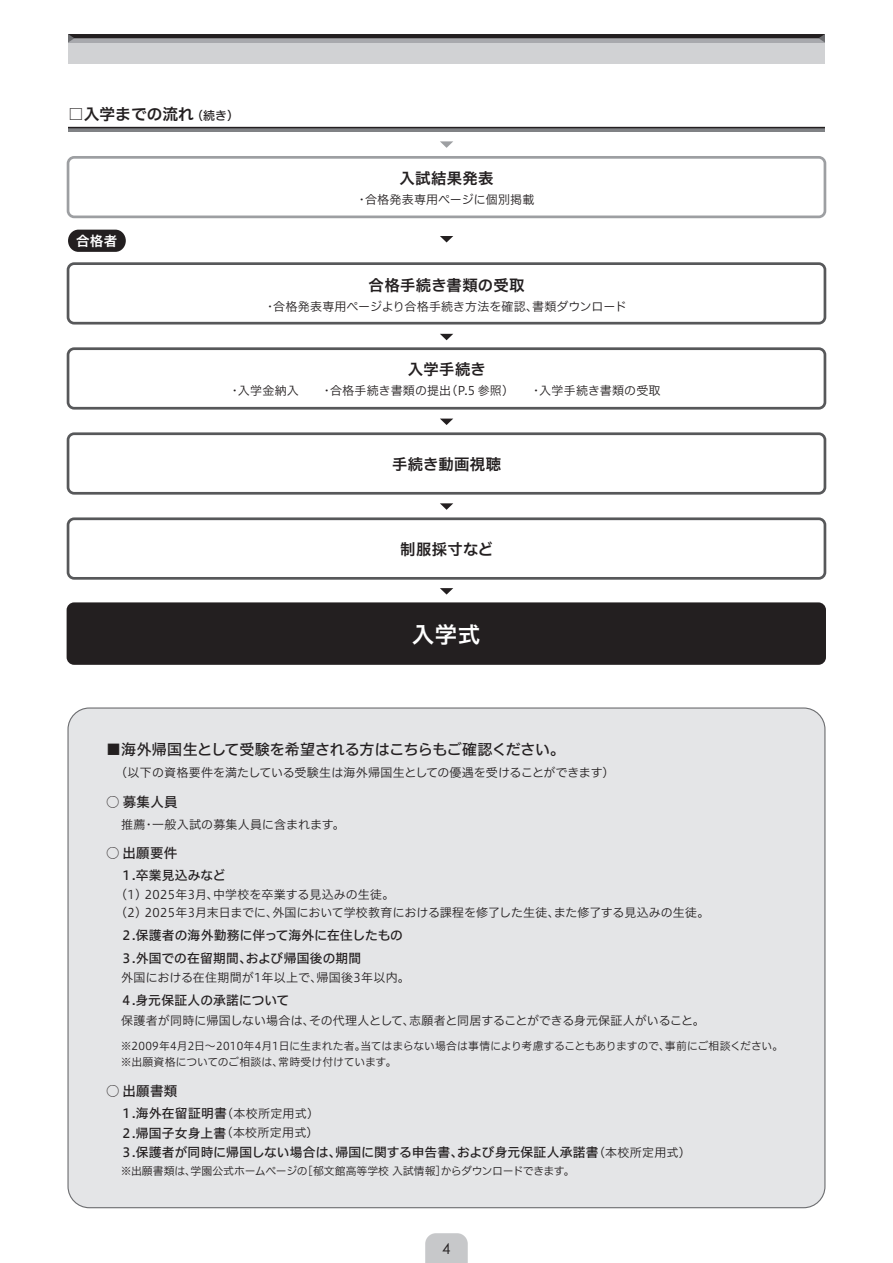
<style>
.page{position:relative;width:893px;height:1263px;background:#fff}
.page>*{position:absolute;margin:0;border:0;box-sizing:border-box;transform-origin:0 0}
.t1{font:22.5px "Hiragino UD Sans F Std W6";color:#fff}
.t2{font:15.75px "Hiragino UD Sans F Std W6";color:#231f20}
.t3{font:15.3px "Hiragino UD Sans F Std W6";letter-spacing:.025em;color:#231f20}
.t4{font:15px "Hiragino UD Sans F Std W5";letter-spacing:-.015em;color:#231f20}
.t5{font:15px "Century Gothic";color:#231f20}
.t6{font:13.5px "Hiragino UD Sans F Std W5";letter-spacing:.025em;color:#231f20}
.t7{font:13.5px "Hiragino UD Sans F Std W6";color:#fff}
.t8{font:12.75px/19.5px "Hiragino UD Sans F Std W5";letter-spacing:.015em;color:#231f20}
.t9{font:12px/18px "Hiragino UD Sans F Std W3";letter-spacing:.005em;color:#231f20}
.t10{font:12px "Hiragino UD Sans F Std W3";letter-spacing:.025em;color:#231f20}
.t11{font:10.8px/16.5px "Hiragino UD Sans F Std W3";letter-spacing:-.005em;color:#231f20}
.s1{font-family:"Hiragino UD Sans F Std W5";font-size:12px}
.s2{font-family:"Hiragino UD Sans F Std W3";font-size:12px}
</style>
<div class="page">
<div style="left:68px;top:708px;width:757px;height:500px;background:#e4e5e7;border-radius:21px"></div>
<svg style="left:425px;top:1233px;width:43px;height:30px"></svg>
<div style="left:68px;top:43px;width:757px;height:21px;background:#d1d2d4"></div>
<svg style="left:68px;top:34px;width:757px;height:9px;background:#69676a"></svg>
<div style="left:68px;top:230px;width:58px;height:22px;background:#231f20;border-radius:11px"></div>
<svg style="left:68px;top:128px;width:757px;height:4px;background:#78797c"></svg>
<hr style="left:68px;top:127px;width:757px;height:1px;background:#231f20">
<svg style="left:440px;top:141px;width:13px;height:7px"></svg>
<div style="left:67px;top:156px;width:759px;height:62px;border:3px solid #9d9fa2;border-radius:6px"></div>
<svg style="left:440px;top:334px;width:13px;height:6px"></svg>
<svg style="left:440px;top:236px;width:13px;height:6px"></svg>
<div style="left:67px;top:262px;width:759px;height:62px;border:3px solid #57585a;border-radius:6px"></div>
<div style="left:67px;top:347px;width:759px;height:63px;border:3px solid #57585a;border-radius:6px"></div>
<svg style="left:440px;top:419px;width:13px;height:6px"></svg>
<svg style="left:440px;top:503px;width:13px;height:7px"></svg>
<svg style="left:440px;top:588px;width:13px;height:7px"></svg>
<div style="left:67px;top:517px;width:759px;height:63px;border:3px solid #57585a;border-radius:6px"></div>
<div style="left:67px;top:432px;width:759px;height:63px;border:3px solid #57585a;border-radius:6px"></div>
<div style="left:68px;top:604px;width:756px;height:59px;background:#231f20;border-radius:6px"></div>
<div style="left:67px;top:602px;width:759px;height:63px;border:3px solid #231f20;border-radius:6px"></div>
<h2 class="t2" style="left:68px;top:102px;width:173px">□入学までの流れ <span class="s1">（続き）</span></h2>
<p class="t7" style="left:76px;top:230px;width:43px">合格者</p>
<p class="t3" style="left:399px;top:167px;width:96px">入試結果発表</p>
<p class="t9" style="left:356px;top:190px;width:180px">・合格発表専用ページに個別掲載</p>
<p class="t3" style="left:369px;top:273px;width:157px">合格手続き書類の受取</p>
<p class="t9" style="left:264px;top:297px;width:364px">・合格発表専用ページより合格手続き方法を確認、書類ダウンロード</p>
<p class="t3" style="left:408px;top:358px;width:80px">入学手続き</p>
<p class="t9" style="left:229px;top:381px;width:433px">・入学金納入　　・合格手続き書類の提出（P.5 参照）　　・入学手続き書類の受取</p>
<p class="t3" style="left:392px;top:452px;width:111px">手続き動画視聴</p>
<p class="t3" style="left:400px;top:537px;width:94px">制服採寸など</p>
<h1 class="t1" style="left:412px;top:617px;width:70px">入学式</h1>
<p class="t4" style="left:106px;top:738px;width:461px">■海外帰国生として受験を希望される方はこちらもご確認ください。</p>
<p class="t6" style="left:106px;top:792px;width:73px">○ 募集人員</p>
<p class="t9" style="left:121px;top:814px;width:225px">推薦・一般入試の募集人員に含まれます。</p>
<p class="t9" style="left:115px;top:762px;width:501px">（以下の資格要件を満たしている受験生は海外帰国生としての優遇を受けることができます）</p>
<p class="t6" style="left:106px;top:843px;width:73px">○ 出願要件</p>
<p class="t8" style="left:120px;top:865px;width:107px">１.卒業見込みなど</p>
<p class="t9" style="left:121px;top:885px;width:590px">(1) 2025年3月、中学校を卒業する見込みの生徒。<br>(2) 2025年3月末日までに、外国において学校教育における課程を修了した生徒、また修了する見込みの生徒。</p>
<p class="t8" style="left:120px;top:923px;width:284px;line-height:22.5px">２.保護者の海外勤務に伴って海外に在住したもの<br>３.外国での在留期間、および帰国後の期間</p>
<p class="t10" style="left:121px;top:968px;width:290px">外国における在住期間が1年以上で、帰国後3年以内。</p>
<p class="t8" style="left:120px;top:989px;width:171px">４.身元保証人の承諾について</p>
<p class="t9" style="left:121px;top:1011px;width:585px">保護者が同時に帰国しない場合は、その代理人として、志願者と同居することができる身元保証人がいること。</p>
<p class="t11" style="left:121px;top:1037px;width:664px">※2009年4月2日～2010年4月1日に生まれた者。当てはまらない場合は事情により考慮することもありますので、事前にご相談ください。※出願資格についてのご相談は、常時受け付けています。</p>
<p class="t6" style="left:106px;top:1081px;width:73px">○ 出願書類</p>
<p class="t8" style="left:120px;top:1103px;width:572px">１.海外在留証明書<span class="s2">(本校所定用式）<br></span>２.帰国子女身上書<span class="s2">(本校所定用式）<br></span>３.保護者が同時に帰国しない場合は、帰国に関する申告書、および身元保証人承諾書<span class="s2">(本校所定用式）</span></p>
<p class="t11" style="left:121px;top:1162px;width:455px">※出願書類は、学園公式ホームページの[郁文館高等学校 入試情報]からダウンロードできます。</p>
<p class="t5" style="left:442px;top:1239px;width:10px">4</p>
</div>
